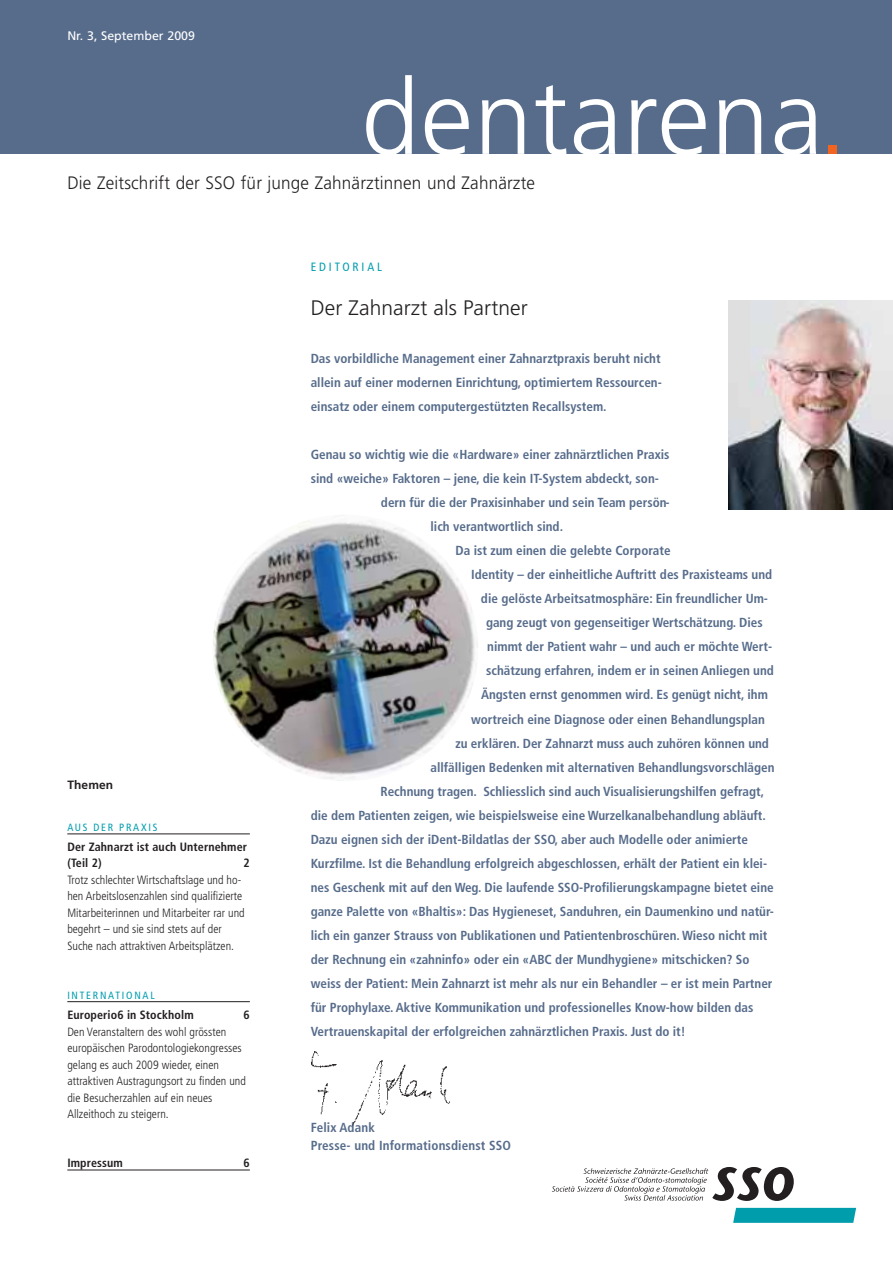
<style>
.page{position:relative;width:893px;height:1263px;background:#fff}
.page>*{position:absolute;margin:0;border:0;box-sizing:border-box;transform-origin:0 0}
.t1{font:300 105px "Frutiger LT";letter-spacing:.01em;color:#fff}
.t2{font:300 21px "Frutiger LT";letter-spacing:.005em;color:#231f20}
.t3{font:300 18px "Frutiger LT";letter-spacing:.01em;color:#231f20;scale:.95 1}
.t4{font:700 condensed 13.2px/24px "Frutiger LT";color:#576c8b;text-align:justify}
.t5{font:12.3px "Frutiger LT";color:#fff}
.t6{font:300 condensed 12px/16.5px "Frutiger LT";letter-spacing:.005em;color:#231f20}
.t7{font:700 condensed 12px/15.8px "Frutiger LT";letter-spacing:.01em;color:#231f20}
.t8{font:condensed 12px "Frutiger LT";letter-spacing:.24em;color:#009dad}
.t9{font:700 12px "Frutiger LT";letter-spacing:.01em;color:#231f20}
.t10{font:condensed 10.5px "Frutiger LT";letter-spacing:.165em;color:#009dad}
.s1{color:#f26422}
</style>
<div class="page">
<svg style="left:733px;top:1208px;width:123px;height:15px;background:#08a0af"></svg>
<svg style="left:552px;top:1167px;width:242px;height:34px"></svg>
<div style="left:0;top:0;width:892px;height:154px;background:#576c8b"></div>
<img style="left:728px;top:300px;width:164px;height:209px">
<hr style="left:67px;top:834px;width:183px;height:1px;background:#231f20">
<hr style="left:67px;top:1001px;width:183px;height:1px;background:#231f20">
<hr style="left:67px;top:1170px;width:183px;height:1px;background:#231f20">
<img style="left:311px;top:1051px;width:139px;height:75px">
<img style="left:213px;top:515px;width:265px;height:266px">
<p class="t5" style="left:67px;top:28px;width:129px">Nr. 3, September 2009</p>
<h1 class="t1" style="left:361px;top:76px;width:488px">dentarena<span class="s1">.</span></h1>
<h3 class="t3" style="left:67px;top:175px;width:494px">Die Zeitschrift der SSO für junge Zahnärztinnen und Zahnärzte</h3>
<p class="t9" style="left:67px;top:780px;width:47px">Themen</p>
<p class="t10" style="left:67px;top:824px;width:92px">AUS DER PRAXIS</p>
<p class="t7" style="left:67px;top:840px;width:181px">Der Zahnarzt ist auch Unternehmer (Teil 2)</p>
<p class="t7" style="left:244px;top:856px;width:8px">2</p>
<p class="t6" style="left:67px;top:872px;width:179px">Trotz schlechter Wirtschaftslage und ho&shy;hen Arbeitslosenzahlen sind qualifizierte Mitarbeiterinnen und Mitarbeiter rar und begehrt – und sie sind stets auf der Suche nach attraktiven Arbeitsplätzen.</p>
<p class="t10" style="left:67px;top:992px;width:89px">INTERNATIONAL</p>
<p class="t7" style="left:67px;top:1008px;width:128px">Europerio6 in Stockholm</p>
<p class="t7" style="left:244px;top:1008px;width:8px">6</p>
<p class="t6" style="left:67px;top:1024px;width:180px">Den Veranstaltern des wohl grössten europäischen Parodontologiekongresses gelang es auch 2009 wieder, einen attraktiven Austragungsort zu finden und die Besucherzahlen auf ein neues Allzeithoch zu steigern.</p>
<p class="t7" style="left:67px;top:1156px;width:57px">Impressum</p>
<p class="t7" style="left:244px;top:1156px;width:8px">6</p>
<p class="t8" style="left:311px;top:263px;width:73px">EDITORIAL</p>
<h2 class="t2" style="left:311px;top:300px;width:219px">Der Zahnarzt als Partner</h2>
<p class="t4" style="left:311px;top:348px;width:353px">Das vorbildliche Management einer Zahnarztpraxis beruht nicht allein auf einer modernen Einrichtung, optimiertem Ressourcen&shy;einsatz oder einem computergestützten Recallsystem.</p>
<p class="t4" style="left:311px;top:444px;width:360px">Genau so wichtig wie die «Hardware» einer zahnärztlichen Praxis</p>
<p class="t4" style="left:311px;top:468px;width:350px">sind «weiche» Faktoren – jene, die kein IT-System abdeckt, son-</p>
<p class="t4" style="left:381px;top:492px;width:290px">dern für die der Praxisinhaber und sein Team persön-</p>
<p class="t4" style="left:431px;top:516px;width:134px">lich verantwortlich sind.</p>
<p class="t4" style="left:455px;top:540px;width:217px">Da ist zum einen die gelebte Corporate</p>
<p class="t4" style="left:471px;top:564px;width:303px">Identity – der einheitliche Auftritt des Praxisteams und</p>
<p class="t4" style="left:481px;top:588px;width:289px">die gelöste Arbeitsatmosphäre: Ein freundlicher Um-</p>
<p class="t4" style="left:486px;top:612px;width:278px">gang zeugt von gegenseitiger Wertschätzung. Dies</p>
<p class="t4" style="left:487px;top:636px;width:286px">nimmt der Patient wahr – und auch er möchte Wert-</p>
<p class="t4" style="left:486px;top:660px;width:289px">schätzung erfahren, indem er in seinen Anliegen und</p>
<p class="t4" style="left:481px;top:684px;width:288px">Ängsten ernst genommen wird. Es genügt nicht, ihm</p>
<p class="t4" style="left:471px;top:708px;width:295px">wortreich eine Diagnose oder einen Behandlungsplan</p>
<p class="t4" style="left:455px;top:732px;width:315px">zu erklären. Der Zahnarzt muss auch zuhören können und</p>
<p class="t4" style="left:431px;top:756px;width:345px">allfälligen Bedenken mit alternativen Behandlungsvorschlägen</p>
<p class="t4" style="left:380px;top:780px;width:385px">Rechnung tragen. Schliesslich sind auch Visualisierungshilfen gefragt,</p>
<p class="t4" style="left:311px;top:804px;width:457px">die dem Patienten zeigen, wie beispielsweise eine Wurzelkanalbehandlung abläuft.</p>
<p class="t4" style="left:311px;top:828px;width:439px">Dazu eignen sich der iDent-Bildatlas der SSO, aber auch Modelle oder animierte</p>
<p class="t4" style="left:311px;top:852px;width:458px">Kurzfilme. Ist die Behandlung erfolgreich abgeschlossen, erhält der Patient ein klei-</p>
<p class="t4" style="left:311px;top:876px;width:464px">nes Geschenk mit auf den Weg. Die laufende SSO-Profilierungskampagne bietet eine</p>
<p class="t4" style="left:311px;top:900px;width:465px">ganze Palette von «Bhaltis»: Das Hygieneset, Sanduhren, ein Daumenkino und natür-</p>
<p class="t4" style="left:311px;top:924px;width:458px">lich ein ganzer Strauss von Publikationen und Patientenbroschüren. Wieso nicht mit</p>
<p class="t4" style="left:311px;top:948px;width:440px">der Rechnung ein «zahninfo» oder ein «ABC der Mundhygiene» mitschicken? So</p>
<p class="t4" style="left:311px;top:972px;width:463px">weiss der Patient: Mein Zahnarzt ist mehr als nur ein Behandler – er ist mein Partner</p>
<p class="t4" style="left:311px;top:996px;width:444px">für Prophylaxe. Aktive Kommunikation und professionelles Know-how bilden das</p>
<p class="t4" style="left:311px;top:1020px;width:377px">Vertrauenskapital der erfolgreichen zahnärztlichen Praxis. Just do it!</p>
<p class="t4" style="left:311px;top:1119px;width:202px;line-height:18px">Felix Adank<br>Presse- und Informationsdienst SSO</p>
</div>
